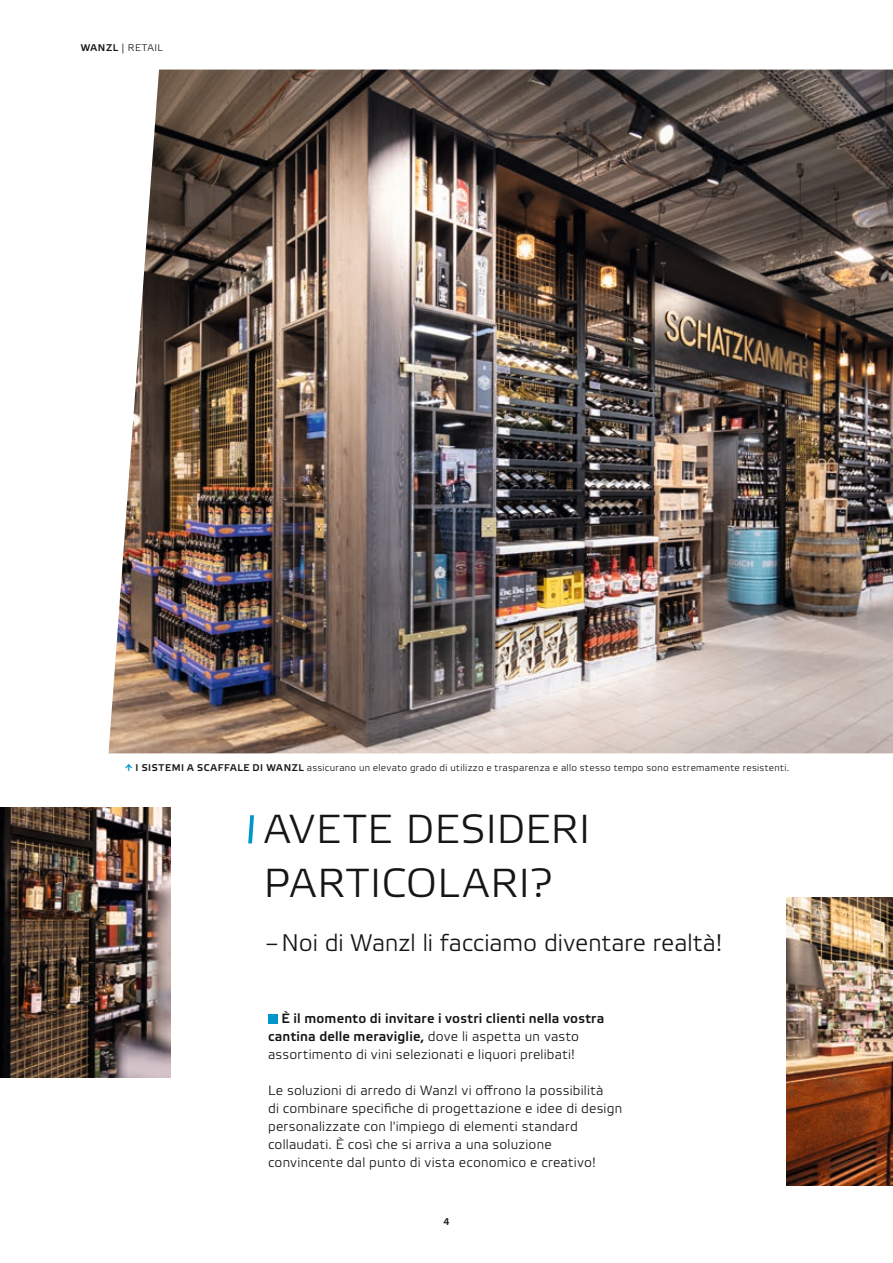
<style>
.page{position:relative;width:893px;height:1263px;background:#fff}
.page>*{position:absolute;margin:0;border:0;box-sizing:border-box;transform-origin:0 0}
.t1{font:300 40.5px/54px "Wanzl Etelka";letter-spacing:.02em;color:#151616}
.t2{font:300 24px "Wanzl Etelka";color:#151616}
.t3{font:300 13.5px/18px "Wanzl Etelka";letter-spacing:.015em;color:#151616}
.t4{font:500 13.5px/18px "Wanzl Etelka";letter-spacing:.015em;color:#151616}
.t5{font:300 9.75px "Wanzl Etelka";letter-spacing:.03em;color:#151616}
.t6{font:500 9.75px "Wanzl Etelka";color:#151616}
.s1{font-weight:500}
.s2{font-weight:500;color:#0095cb}
.s3{font-weight:300}
</style>
<div class="page">
<img style="left:0;top:807px;width:171px;height:270px">
<img style="left:109px;top:70px;width:784px;height:683px">
<img style="left:786px;top:897px;width:107px;height:288px">
<svg style="left:248px;top:815px;width:6px;height:28px"></svg>
<div style="left:268px;top:1014px;width:10px;height:9px;background:#0095cb"></div>
<p class="t5" style="left:81px;top:42px;width:84px"><span class="s1">WANZL</span> | RETAIL</p>
<p class="t5" style="left:125px;top:762px;width:666px"><span class="s2">↑</span> <span class="s1">I SISTEMI A SCAFFALE DI WANZL</span> assicurano un elevato grado di utilizzo e trasparenza e allo stesso tempo sono estremamente resistenti.</p>
<h1 class="t1" style="left:264px;top:804px;width:328px">AVETE DESIDERI<br>PARTICOLARI?</h1>
<h2 class="t2" style="left:265px;top:929px;width:459px">–Noi di Wanzl li facciamo diventare realtà!</h2>
<p class="t4" style="left:268px;top:1010px;width:338px;text-indent:13px">È il momento di invitare i vostri clienti nella vostra cantina delle meraviglie, <span class="s3">dove li aspetta un vasto assortimento di vini selezionati e liquori prelibati!</span></p>
<p class="t3" style="left:268px;top:1082px;width:355px">Le soluzioni di arredo di Wanzl vi offrono la possibilità<br>di combinare specifiche di progettazione e idee di design personalizzate con l'impiego di elementi standard collaudati. È così che si arriva a una soluzione convincente dal punto di vista economico e creativo!</p>
<p class="t6" style="left:443px;top:1215px;width:8px">4</p>
</div>
